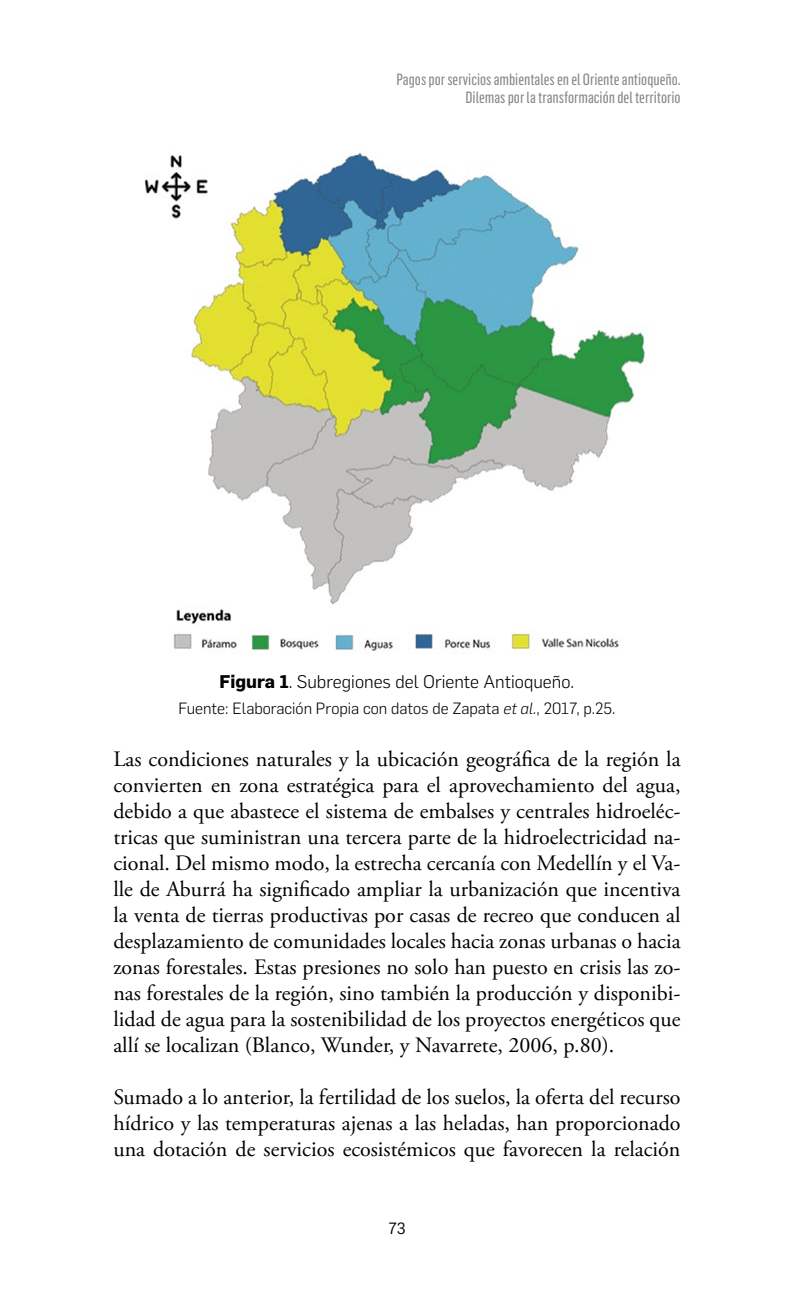
<style>
.page{position:relative;width:794px;height:1304px;background:#fff}
.page>*{position:absolute;margin:0;border:0;box-sizing:border-box;transform-origin:0 0}
.t1{font:22px/26px "Adobe Garamond Pro";color:#000;text-align:justify}
.t2{font:300 18px "Flama";color:#000}
.t3{font:16px/18px "Flama Condensed Basic";color:#878787;text-align:right}
.t4{font:300 16px "Flama";color:#000}
.t5{font:16px "Flama";color:#000}
.s1{font-weight:700}
.s2{font-style:italic}
</style>
<div class="page">
<img style="left:144px;top:153px;width:501px;height:501px">
<p class="t3" style="left:396px;top:69px;width:286px">Pagos por servicios ambientales en el Oriente antioqueño.<br>Dilemas por la transformación del territorio</p>
<p class="t2" style="left:220px;top:669px;width:356px"><span class="s1">Figura 1</span>. Subregiones del Oriente Antioqueño.</p>
<p class="t4" style="left:178px;top:697px;width:438px">Fuente: Elaboración Propia con datos de Zapata <span class="s2">et al.</span>, 2017, p.25.</p>
<p class="t1" style="left:113px;top:747px;width:568px">Las condiciones naturales y la ubicación geográfica de la región la convierten en zona estratégica para el aprovechamiento del agua, debido a que abastece el sistema de embalses y centrales hidroeléc&shy;tricas que suministran una tercera parte de la hidroelectricidad na&shy;cional. Del mismo modo, la estrecha cercanía con Medellín y el Va&shy;lle de Aburrá ha significado ampliar la urbanización que incentiva la venta de tierras productivas por casas de recreo que conducen al desplazamiento de comunidades locales hacia zonas urbanas o hacia zonas forestales. Estas presiones no solo han puesto en crisis las zo&shy;nas forestales de la región, sino también la producción y disponibi&shy;lidad de agua para la sostenibilidad de los proyectos energéticos que allí se localizan (Blanco, Wunder, y Navarrete, 2006, p.80).</p>
<p class="t1" style="left:113px;top:1085px;width:569px">Sumado a lo anterior, la fertilidad de los suelos, la oferta del recurso hídrico y las temperaturas ajenas a las heladas, han proporcionado una dotación de servicios ecosistémicos que favorecen la relación</p>
<p class="t5" style="left:388px;top:1217px;width:19px">73</p>
</div>
